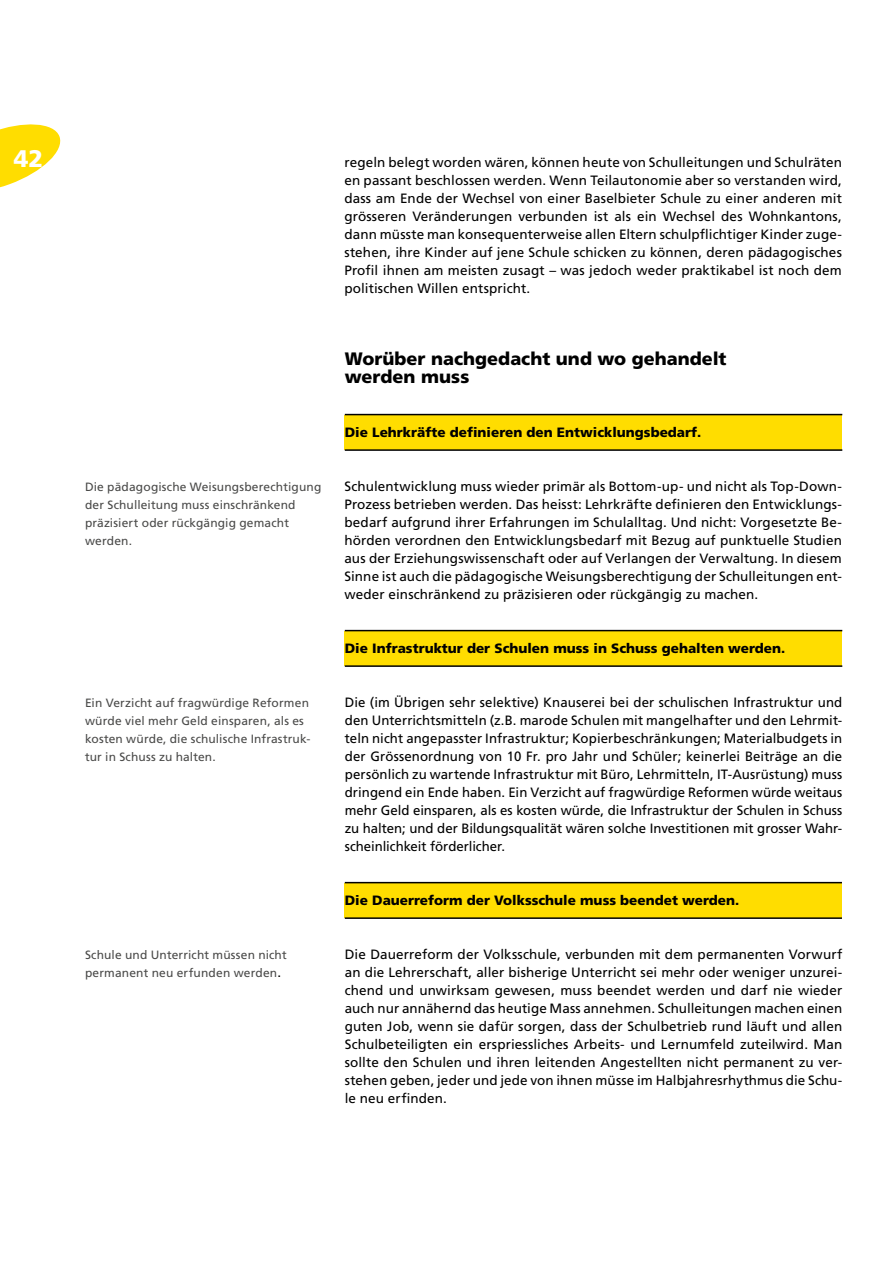
<style>
.page{position:relative;width:893px;height:1263px;background:#fff}
.page>*{position:absolute;margin:0;border:0;box-sizing:border-box;transform-origin:0 0}
.t1{font:900 24px "Frutiger LT Std";color:#fff}
.t2{font:900 18px/18px "Frutiger LT Std";color:#000}
.t3{font:13.5px/18px "Frutiger LT Std";letter-spacing:.005em;color:#000;text-align:justify}
.t4{font:900 13.5px "Frutiger LT Std";color:#000}
.t5{font:12px/18px "Frutiger LT Std";letter-spacing:.01em;color:#4a4a49}
.s1{font-size:13.5px;color:#000}
</style>
<div class="page">
<div style="left:344px;top:883px;width:498px;height:34px;background:#fd0"></div>
<div style="left:344px;top:631px;width:498px;height:34px;background:#fd0"></div>
<div style="left:344px;top:416px;width:498px;height:34px;background:#fd0"></div>
<hr style="left:345px;top:414px;width:497px;height:1px;background:#000">
<hr style="left:345px;top:449px;width:497px;height:2px;background:#000">
<hr style="left:345px;top:630px;width:497px;height:1px;background:#000">
<hr style="left:345px;top:665px;width:497px;height:2px;background:#000">
<hr style="left:345px;top:882px;width:497px;height:1px;background:#000">
<hr style="left:345px;top:917px;width:497px;height:2px;background:#000">
<svg style="left:0;top:124px;width:61px;height:64px"></svg>
<h1 class="t1" style="left:14px;top:144px;width:31px">42</h1>
<p class="t5" style="left:85px;top:477px;width:238px">Die pädagogische Weisungsberechtigung der Schulleitung muss einschränkend präzisiert oder rückgängig gemacht werden.</p>
<p class="t5" style="left:85px;top:693px;width:227px">Ein Verzicht auf fragwürdige Reformen würde viel mehr Geld einsparen, als es kosten würde, die schulische Infrastruk&shy;tur in Schuss zu halten.</p>
<p class="t5" style="left:85px;top:945px;width:203px">Schule und Unterricht müssen nicht permanent neu erfunden werden<span class="s1">.</span></p>
<p class="t3" style="left:344px;top:153px;width:499px">regeln belegt worden wären, können heute von Schulleitungen und Schulräten en passant beschlossen werden. Wenn Teilautonomie aber so verstanden wird, dass am Ende der Wechsel von einer Baselbieter Schule zu einer anderen mit grösseren Veränderungen verbunden ist als ein Wechsel des Wohnkantons, dann müsste man konsequenterweise allen Eltern schulpflichtiger Kinder zuge&shy;stehen, ihre Kinder auf jene Schule schicken zu können, deren pädagogisches Profil ihnen am meisten zusagt – was jedoch weder praktikabel ist noch dem politischen Willen entspricht.</p>
<h2 class="t2" style="left:345px;top:349px;width:383px">Worüber nachgedacht und wo gehandelt werden muss</h2>
<p class="t4" style="left:345px;top:424px;width:358px">Die Lehrkräfte definieren den Entwicklungsbedarf.</p>
<p class="t3" style="left:344px;top:477px;width:499px">Schulentwicklung muss wieder primär als Bottom-up- und nicht als Top-Down-Prozess betrieben werden. Das heisst: Lehrkräfte definieren den Entwicklungs&shy;bedarf aufgrund ihrer Erfahrungen im Schulalltag. Und nicht: Vorgesetzte Be&shy;hörden verordnen den Entwicklungsbedarf mit Bezug auf punktuelle Studien aus der Erziehungswissenschaft oder auf Verlangen der Verwaltung. In diesem Sinne ist auch die pädagogische Weisungsberechtigung der Schulleitungen ent&shy;weder einschränkend zu präzisieren oder rückgängig zu machen.</p>
<p class="t4" style="left:345px;top:640px;width:442px">Die Infrastruktur der Schulen muss in Schuss gehalten werden.</p>
<p class="t3" style="left:345px;top:693px;width:499px">Die (im Übrigen sehr selektive) Knauserei bei der schulischen Infrastruktur und den Unterrichtsmitteln (z.B. marode Schulen mit mangelhafter und den Lehrmit&shy;teln nicht angepasster Infrastruktur; Kopierbeschränkungen; Materialbudgets in der Grössenordnung von 10 Fr. pro Jahr und Schüler; keinerlei Beiträge an die persönlich zu wartende Infrastruktur mit Büro, Lehrmitteln, IT-Ausrüstung) muss dringend ein Ende haben. Ein Verzicht auf fragwürdige Reformen würde weitaus mehr Geld einsparen, als es kosten würde, die Infrastruktur der Schulen in Schuss zu halten; und der Bildungsqualität wären solche Investitionen mit grosser Wahr&shy;scheinlichkeit förderlicher.</p>
<p class="t4" style="left:345px;top:892px;width:396px">Die Dauerreform der Volksschule muss beendet werden.</p>
<p class="t3" style="left:345px;top:945px;width:499px">Die Dauerreform der Volksschule, verbunden mit dem permanenten Vorwurf an die Lehrerschaft, aller bisherige Unterricht sei mehr oder weniger unzurei&shy;chend und unwirksam gewesen, muss beendet werden und darf nie wieder auch nur annähernd das heutige Mass annehmen. Schulleitungen machen einen guten Job, wenn sie dafür sorgen, dass der Schulbetrieb rund läuft und allen Schulbeteiligten ein erspriessliches Arbeits- und Lernumfeld zuteilwird. Man sollte den Schulen und ihren leitenden Angestellten nicht permanent zu ver&shy;stehen geben, jeder und jede von ihnen müsse im Halbjahresrhythmus die Schu&shy;le neu erfinden.</p>
</div>
